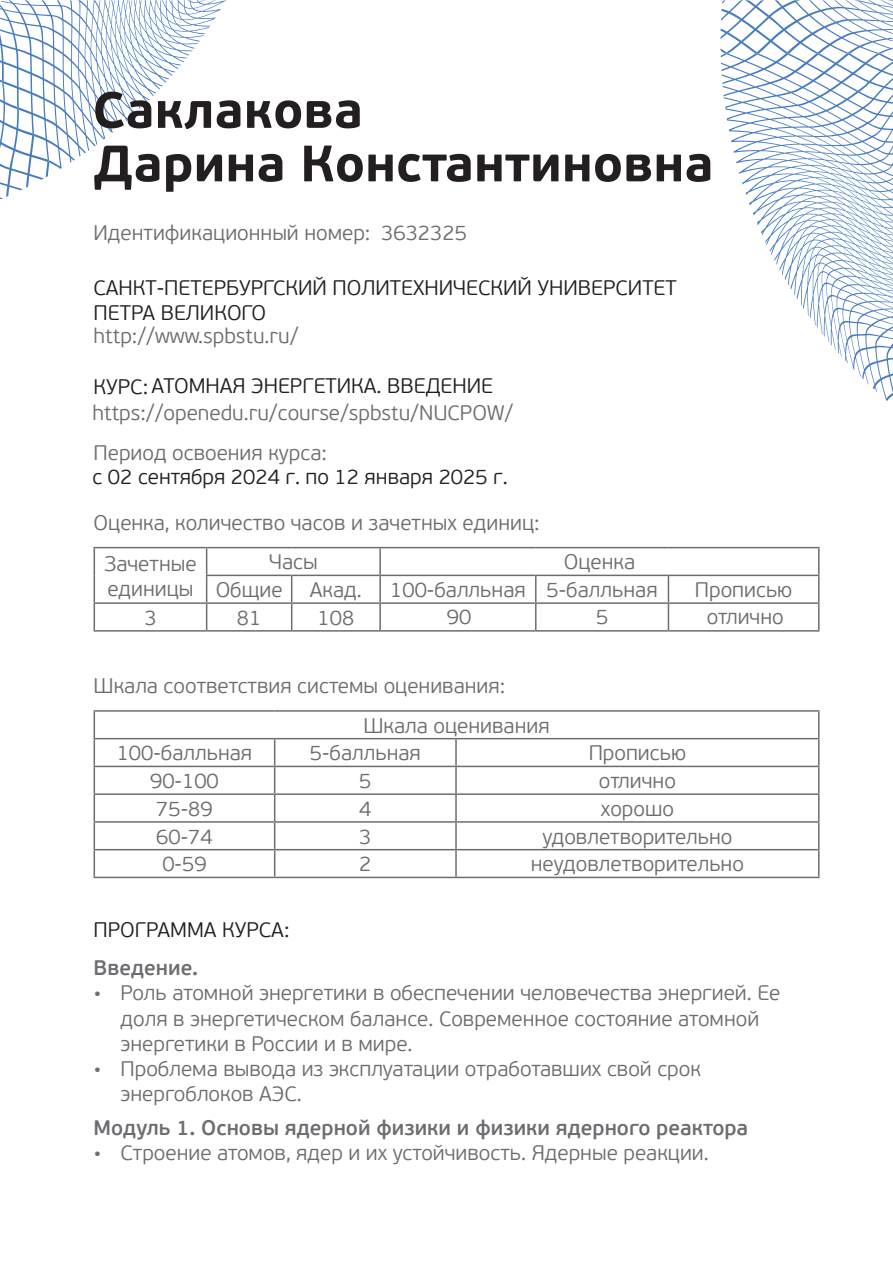
<style>
.page{position:relative;width:893px;height:1263px;background:#fff}
.page>*{position:absolute;margin:0;border:0;box-sizing:border-box;transform-origin:0 0}
.t1{font:700 51px "PF Beau Sans Pro";color:#231f20}
.t2{font:300 21px/25.2px "PF Beau Sans Pro";color:#6c6d70}
.t3{font:300 21px "PF Beau Sans Pro";color:#231f20}
.t4{font:600 21px "PF Beau Sans Pro";color:#6c6d70}
</style>
<div class="page">
<svg style="left:720px;top:0;width:173px;height:54px"></svg>
<svg style="left:720px;top:54px;width:173px;height:348px"></svg>
<svg style="left:0;top:0;width:226px;height:199px"></svg>
<hr style="left:94px;top:547px;width:113px;height:1px;background:#6c6d70">
<hr style="left:207px;top:547px;width:85px;height:1px;background:#6c6d70">
<hr style="left:292px;top:547px;width:88px;height:1px;background:#6c6d70">
<hr style="left:380px;top:547px;width:156px;height:1px;background:#6c6d70">
<hr style="left:379px;top:548px;width:2px;height:27px;background:#6c6d70">
<hr style="left:536px;top:547px;width:132px;height:1px;background:#6c6d70">
<hr style="left:668px;top:547px;width:151px;height:1px;background:#6c6d70">
<hr style="left:206px;top:575px;width:86px;height:1px;background:#6c6d70">
<hr style="left:292px;top:575px;width:88px;height:1px;background:#6c6d70">
<hr style="left:380px;top:575px;width:156px;height:1px;background:#6c6d70">
<hr style="left:379px;top:576px;width:2px;height:26px;background:#6c6d70">
<hr style="left:536px;top:575px;width:132px;height:1px;background:#6c6d70">
<hr style="left:668px;top:575px;width:151px;height:1px;background:#6c6d70">
<hr style="left:94px;top:602px;width:113px;height:2px;background:#6c6d70">
<svg style="left:94px;top:548px;width:1px;height:82px"></svg>
<hr style="left:207px;top:602px;width:85px;height:2px;background:#6c6d70">
<svg style="left:206px;top:548px;width:1px;height:82px"></svg>
<hr style="left:292px;top:602px;width:88px;height:2px;background:#6c6d70">
<svg style="left:291px;top:576px;width:1px;height:54px"></svg>
<hr style="left:380px;top:602px;width:156px;height:2px;background:#6c6d70">
<hr style="left:379px;top:604px;width:2px;height:26px;background:#6c6d70">
<hr style="left:536px;top:602px;width:132px;height:2px;background:#6c6d70">
<svg style="left:535px;top:576px;width:1px;height:54px"></svg>
<hr style="left:668px;top:602px;width:151px;height:2px;background:#6c6d70">
<svg style="left:668px;top:576px;width:1px;height:54px"></svg>
<svg style="left:818px;top:548px;width:1px;height:82px"></svg>
<hr style="left:94px;top:630px;width:113px;height:2px;background:#6c6d70">
<hr style="left:207px;top:630px;width:85px;height:2px;background:#6c6d70">
<hr style="left:292px;top:630px;width:88px;height:2px;background:#6c6d70">
<hr style="left:380px;top:630px;width:156px;height:2px;background:#6c6d70">
<hr style="left:536px;top:630px;width:132px;height:2px;background:#6c6d70">
<hr style="left:668px;top:630px;width:151px;height:2px;background:#6c6d70">
<hr style="left:94px;top:710px;width:181px;height:2px;background:#6c6d70">
<hr style="left:275px;top:710px;width:181px;height:2px;background:#6c6d70">
<hr style="left:456px;top:710px;width:363px;height:2px;background:#6c6d70">
<hr style="left:94px;top:738px;width:181px;height:1px;background:#6c6d70">
<hr style="left:275px;top:738px;width:181px;height:1px;background:#6c6d70">
<hr style="left:456px;top:738px;width:363px;height:1px;background:#6c6d70">
<hr style="left:455px;top:739px;width:2px;height:27px;background:#6c6d70">
<hr style="left:94px;top:766px;width:181px;height:1px;background:#6c6d70">
<hr style="left:275px;top:766px;width:181px;height:1px;background:#6c6d70">
<hr style="left:456px;top:766px;width:363px;height:1px;background:#6c6d70">
<hr style="left:455px;top:767px;width:2px;height:26px;background:#6c6d70">
<hr style="left:94px;top:793px;width:181px;height:2px;background:#6c6d70">
<hr style="left:275px;top:793px;width:181px;height:2px;background:#6c6d70">
<hr style="left:456px;top:793px;width:363px;height:2px;background:#6c6d70">
<hr style="left:455px;top:795px;width:2px;height:26px;background:#6c6d70">
<hr style="left:94px;top:821px;width:181px;height:2px;background:#6c6d70">
<hr style="left:275px;top:821px;width:181px;height:2px;background:#6c6d70">
<hr style="left:456px;top:821px;width:363px;height:2px;background:#6c6d70">
<hr style="left:455px;top:823px;width:2px;height:26px;background:#6c6d70">
<hr style="left:94px;top:849px;width:181px;height:1px;background:#6c6d70">
<svg style="left:94px;top:712px;width:1px;height:165px"></svg>
<hr style="left:275px;top:849px;width:181px;height:1px;background:#6c6d70">
<svg style="left:274px;top:739px;width:1px;height:138px"></svg>
<hr style="left:456px;top:849px;width:363px;height:1px;background:#6c6d70">
<hr style="left:455px;top:850px;width:2px;height:27px;background:#6c6d70">
<svg style="left:818px;top:712px;width:1px;height:165px"></svg>
<hr style="left:94px;top:877px;width:181px;height:1px;background:#6c6d70">
<hr style="left:275px;top:877px;width:181px;height:1px;background:#6c6d70">
<hr style="left:456px;top:877px;width:363px;height:1px;background:#6c6d70">
<p class="t1" style="left:92px;top:78px;width:272px">Саклакова</p>
<p class="t1" style="left:94px;top:132px;width:622px">Дарина Константиновна</p>
<p class="t2" style="left:94px;top:220px;width:278px">Идентификационный номер:</p>
<p class="t3" style="left:94px;top:275px;width:585px">САНКТ-ПЕТЕРБУРГСКИЙ ПОЛИТЕХНИЧЕСКИЙ УНИВЕРСИТЕТ</p>
<p class="t3" style="left:94px;top:301px;width:174px">ПЕТРА ВЕЛИКОГО</p>
<p class="t2" style="left:94px;top:323px;width:206px">http://www.spbstu.ru/</p>
<p class="t3" style="left:94px;top:374px;width:401px">КУРС:АТОМНАЯ ЭНЕРГЕТИКА. ВВЕДЕНИЕ</p>
<p class="t2" style="left:381px;top:220px;width:87px">3632325</p>
<p class="t2" style="left:92px;top:400px;width:422px">https://openedu.ru/course/spbstu/NUCPOW/</p>
<p class="t2" style="left:94px;top:441px;width:235px">Период освоения курса:</p>
<p class="t3" style="left:92px;top:465px;width:417px">с 02 сентября 2024 г. по 12 января 2025 г.</p>
<p class="t2" style="left:94px;top:511px;width:448px">Оценка, количество часов и зачетных единиц:</p>
<p class="t2" style="left:104px;top:551px;width:94px">Зачетные единицы</p>
<p class="t2" style="left:269px;top:550px;width:50px">Часы</p>
<p class="t2" style="left:564px;top:550px;width:73px">Оценка</p>
<p class="t2" style="left:216px;top:578px;width:69px">Общие</p>
<p class="t2" style="left:310px;top:578px;width:53px">Акад.</p>
<p class="t2" style="left:390px;top:578px;width:137px">100-балльная</p>
<p class="t2" style="left:547px;top:578px;width:113px">5-балльная</p>
<p class="t2" style="left:695px;top:578px;width:99px">Прописью</p>
<p class="t2" style="left:144px;top:605px;width:14px">3</p>
<p class="t2" style="left:237px;top:605px;width:26px">81</p>
<p class="t2" style="left:318px;top:605px;width:38px">108</p>
<p class="t2" style="left:447px;top:605px;width:26px">90</p>
<p class="t2" style="left:596px;top:605px;width:14px">5</p>
<p class="t2" style="left:707px;top:605px;width:79px">отлично</p>
<p class="t2" style="left:94px;top:673px;width:413px">Шкала соответствия системы оценивания:</p>
<p class="t2" style="left:363px;top:713px;width:188px">Шкала оценивания</p>
<p class="t2" style="left:117px;top:741px;width:137px">100-балльная</p>
<p class="t2" style="left:310px;top:741px;width:113px">5-балльная</p>
<p class="t2" style="left:589px;top:741px;width:99px">Прописью</p>
<p class="t2" style="left:150px;top:769px;width:70px">90-100</p>
<p class="t2" style="left:359px;top:769px;width:14px">5</p>
<p class="t2" style="left:599px;top:769px;width:79px">отлично</p>
<p class="t2" style="left:156px;top:796px;width:58px">75-89</p>
<p class="t2" style="left:359px;top:796px;width:14px">4</p>
<p class="t2" style="left:601px;top:796px;width:75px">хорошо</p>
<p class="t2" style="left:156px;top:824px;width:58px">60-74</p>
<p class="t2" style="left:359px;top:824px;width:14px">3</p>
<p class="t2" style="left:542px;top:824px;width:192px">удовлетворительно</p>
<p class="t2" style="left:162px;top:852px;width:46px">0-59</p>
<p class="t2" style="left:359px;top:852px;width:14px">2</p>
<p class="t2" style="left:531px;top:852px;width:215px">неудовлетворительно</p>
<p class="t3" style="left:94px;top:918px;width:197px">ПРОГРАММА КУРСА:</p>
<p class="t4" style="left:94px;top:955px;width:106px">Введение.</p>
<p class="t2" style="left:121px;top:981px;width:661px;text-indent:-27px">• Роль атомной энергетики в обеспечении человечества энергией. Ее доля в энергетическом балансе. Современное состояние атомной энергетики в России и в мире.</p>
<p class="t2" style="left:121px;top:1056px;width:582px;text-indent:-27px">• Проблема вывода из эксплуатации отработавших свой срок энергоблоков АЭС.</p>
<p class="t4" style="left:94px;top:1115px;width:656px">Модуль 1. Основы ядерной физики и физики ядерного реактора</p>
<p class="t2" style="left:94px;top:1140px;width:617px">• Строение атомов, ядер и их устойчивость. Ядерные реакции.</p>
</div>
